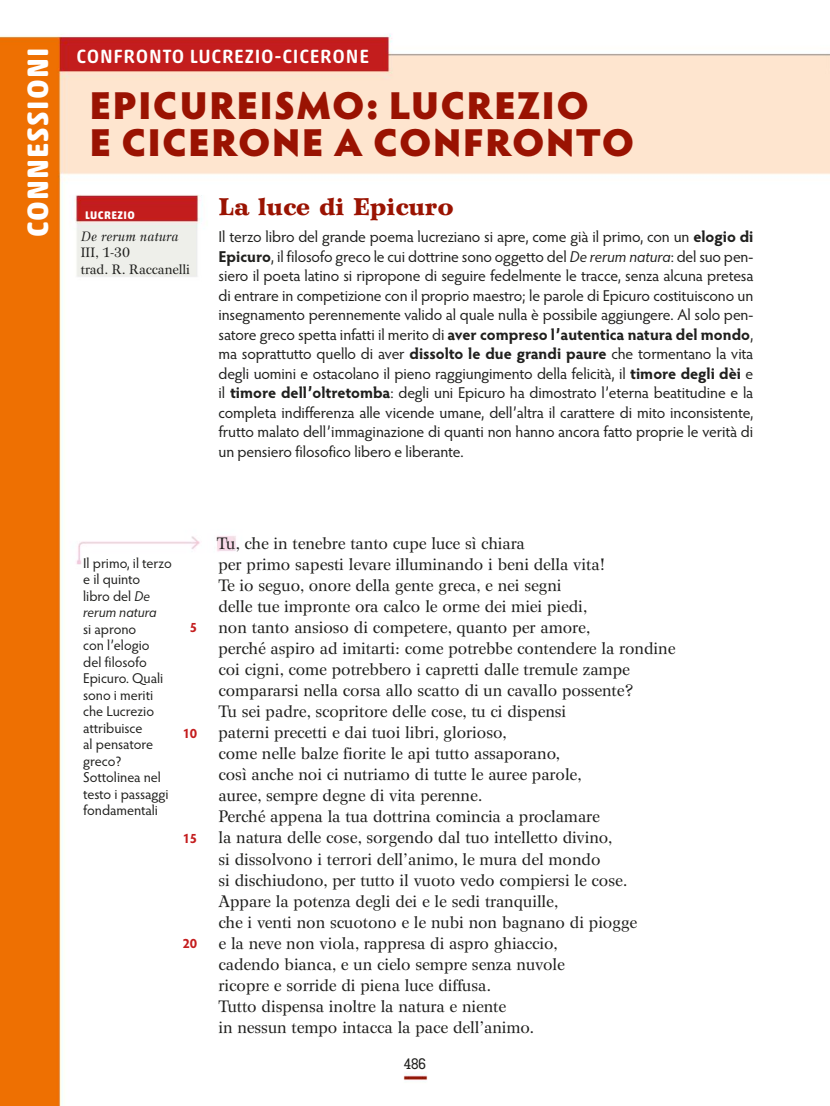
<style>
.page{position:relative;width:830px;height:1106px;background:#fff}
.page>*{position:absolute;margin:0;border:0;box-sizing:border-box;transform-origin:0 0}
.t1{font:900 39px/37.5px "Hypatia Sans Pro";letter-spacing:.025em;color:#9a1302}
.t2{font:700 30px "Akko Rounded Pro";letter-spacing:.04em;color:#fff}
.t3{font:900 24px "Wilke LT Std";color:#9a1302}
.t4{font:500 19.5px "Akko Rounded Pro";letter-spacing:.04em;color:#fff}
.t5{font:16.5px/21px "Wilke LT Std";color:#20201e}
.t6{font:15.75px/19.5px "Hypatia Sans Pro";letter-spacing:-.01em;color:#20201e;text-align:justify}
.t7{font:500 15px "Memphis LT Std";color:#20201e}
.t8{font:14.25px/16.5px "Hypatia Sans Pro";letter-spacing:-.005em;color:#20201e}
.t9{font:13.5px/16.5px "Wilke LT Std";color:#20201e}
.t10{font:italic 13.5px "Wilke LT Std";color:#20201e}
.t11{font:700 13.5px "Hypatia Sans Pro";color:#c41d1e}
.t12{font:700 11.25px "Akko Rounded Pro";letter-spacing:.04em;color:#fff}
.s1{font-weight:700}
.s2{font-style:italic}
</style>
<div class="page">
<img style="left:0;top:34px;width:829px;height:1072px">
<h2 class="t2" style="left:20px;top:237px;width:191px;rotate:-90deg">CONNESSIONI</h2>
<p class="t4" style="left:77px;top:45px;width:294px">CONFRONTO LUCREZIO-CICERONE</p>
<h1 class="t1" style="left:89px;top:91px;width:546px">EPICUREISMO: LUCREZIO<br>E CICERONE A CONFRONTO</h1>
<h3 class="t3" style="left:218px;top:198px;width:237px">La luce di Epicuro</h3>
<p class="t12" style="left:85px;top:208px;width:51px">LUCREZIO</p>
<p class="t6" style="left:218px;top:229px;width:536px">Il terzo libro del grande poema lucreziano si apre, come già il primo, con un <span class="s1">elogio di Epicuro</span>, il filosofo greco le cui dottrine sono oggetto del <span class="s2">De rerum natura</span>: del suo pen&shy;siero il poeta latino si ripropone di seguire fedelmente le tracce, senza alcuna pretesa di entrare in competizione con il proprio maestro; le parole di Epicuro costituiscono un insegnamento perennemente valido al quale nulla è possibile aggiungere. Al solo pen&shy;satore greco spetta infatti il merito di <span class="s1">aver compreso l’autentica natura del mondo</span>, ma soprattutto quello di aver <span class="s1">dissolto le due grandi paure</span> che tormentano la vita degli uomini e ostacolano il pieno raggiungimento della felicità, il <span class="s1">timore degli dèi</span> e il <span class="s1">timore dell’oltretomba</span>: degli uni Epicuro ha dimostrato l’eterna beatitudine e la completa indifferenza alle vicende umane, dell’altra il carattere di mito inconsistente, frutto malato dell’immaginazione di quanti non hanno ancora fatto proprie le verità di un pensiero filosofico libero e liberante.</p>
<p class="t10" style="left:81px;top:231px;width:99px">De rerum natura</p>
<p class="t9" style="left:81px;top:245px;width:111px">III, 1-30<br>trad. R. Raccanelli</p>
<p class="t8" style="left:83px;top:556px;width:90px">Il primo, il terzo e il quinto<br>libro del <span class="s2">De rerum natura</span></p>
<p class="t8" style="left:83px;top:622px;width:87px">si aprono<br>con l’elogio del filosofo<br>Epicuro. Quali sono i meriti che Lucrezio attribuisce<br>al pensatore greco?<br>Sottolinea nel testo i passaggi fondamentali</p>
<p class="t11" style="left:190px;top:622px;width:9px">5</p>
<p class="t11" style="left:182px;top:727px;width:16px">10</p>
<p class="t11" style="left:182px;top:832px;width:16px">15</p>
<p class="t11" style="left:182px;top:937px;width:16px">20</p>
<p class="t5" style="left:217px;top:534px;width:459px">Tu, che in tenebre tanto cupe luce sì chiara<br>per primo sapesti levare illuminando i beni della vita!<br>Te io seguo, onore della gente greca, e nei segni<br>delle tue impronte ora calco le orme dei miei piedi,<br>non tanto ansioso di competere, quanto per amore,<br>perché aspiro ad imitarti: come potrebbe contendere la rondine coi cigni, come potrebbero i capretti dalle tremule zampe compararsi nella corsa allo scatto di un cavallo possente?<br>Tu sei padre, scopritore delle cose, tu ci dispensi<br>paterni precetti e dai tuoi libri, glorioso,<br>come nelle balze fiorite le api tutto assaporano,<br>così anche noi ci nutriamo di tutte le auree parole,<br>auree, sempre degne di vita perenne.<br>Perché appena la tua dottrina comincia a proclamare<br>la natura delle cose, sorgendo dal tuo intelletto divino,<br>si dissolvono i terrori dell’animo, le mura del mondo<br>si dischiudono, per tutto il vuoto vedo compiersi le cose.<br>Appare la potenza degli dei e le sedi tranquille,<br>che i venti non scuotono e le nubi non bagnano di piogge<br>e la neve non viola, rappresa di aspro ghiaccio,<br>cadendo bianca, e un cielo sempre senza nuvole<br>ricopre e sorride di piena luce diffusa.<br>Tutto dispensa inoltre la natura e niente<br>in nessun tempo intacca la pace dell’animo.</p>
<p class="t7" style="left:403px;top:1054px;width:24px">486</p>
</div>
